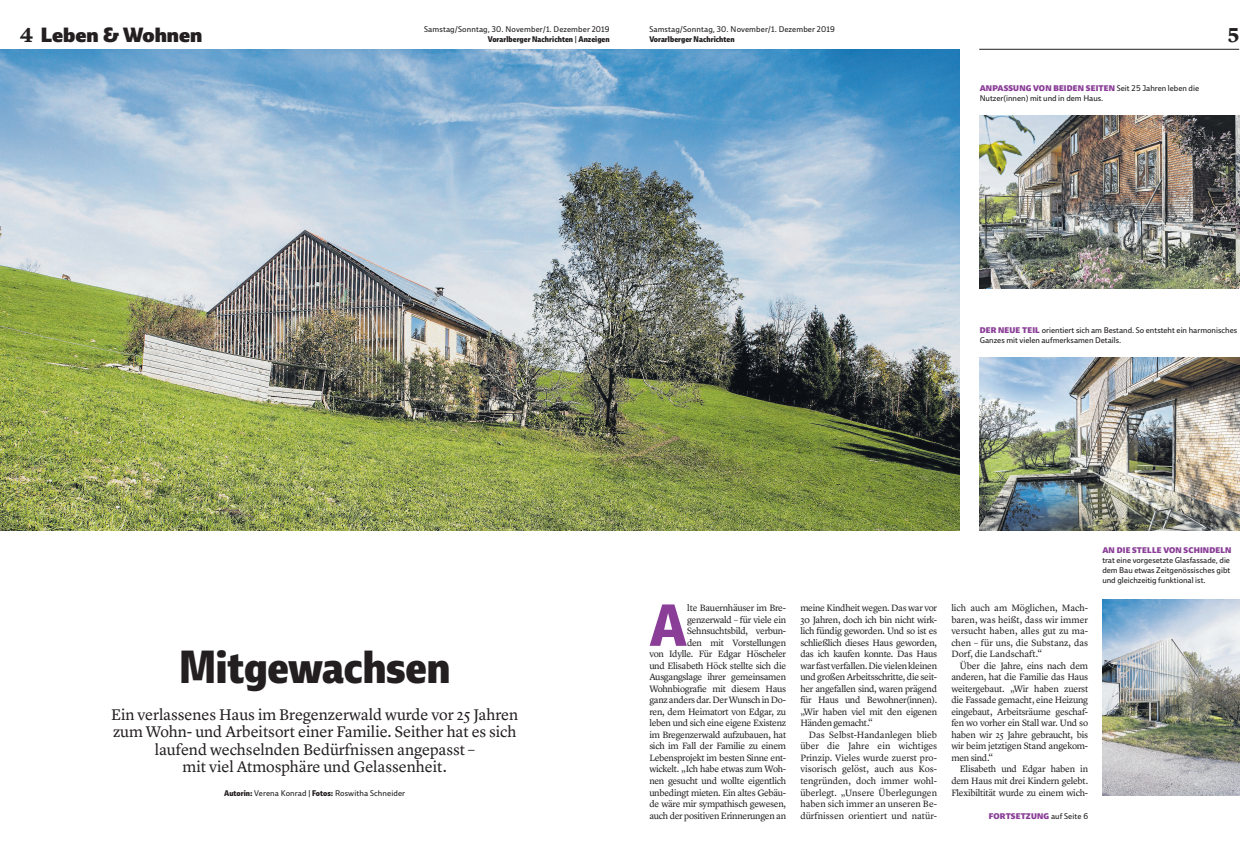
<style>
.page{position:relative;width:1259px;height:857px;background:#fff}
.page>*{position:absolute;margin:0;border:0;box-sizing:border-box;transform-origin:0 0}
.Text_Initial{font:800 condensed 57.5px "Ebony";color:#8a3e97}
.Titel_45_Zentriert{font:800 condensed 45px "Ebony";letter-spacing:-.005em;color:#231f20}
.t1{font:700 21px "Lyon Text";color:#231f20}
.t2{font:20px "Ebony Hv";color:#231f20}
.Vorspann_Zentriert{font:16px/17.5px "Lyon Text";letter-spacing:-.005em;color:#231f20;text-align:center}
.Text_Initial-2{font:9.5px/11.5px "Lyon Text";letter-spacing:-.03em;color:#231f20;text-align:right}
.Text_Einzug{font:9.5px/11.5px "Lyon Text";letter-spacing:-.015em;color:#231f20;text-align:justify}
.Factbox{font:8px/10px "Ebony";color:#231f20}
.t3{font:800 condensed 8px "Ebony";letter-spacing:.005em;color:#231f20}
.Infotext_Zentriert{font:8px "Ebony";letter-spacing:.015em;color:#231f20}
.Infotext{font:8px "Ebony Hv";letter-spacing:.02em;color:#8a3e97}
.s1{font-weight:400;font-stretch:normal}
.s2{font-family:"Lyon Text";font-weight:700;font-size:21px}
.s3{font-family:"Ebony Hv";color:#8a3e97}
.s4{font-weight:800;font-stretch:condensed}
.s5{font-family:"Ebony";color:#231f20}
</style>
<div class="page">
<hr style="left:979px;top:49px;width:260px;height:1px;background:#231f20">
<img style="left:0;top:50px;width:960px;height:480px">
<img style="left:979px;top:116px;width:260px;height:173px">
<img style="left:979px;top:357px;width:260px;height:173px">
<img style="left:1102px;top:599px;width:137px;height:196px">
<p class="Factbox" style="left:424px;top:24px;width:187px">Samstag/Sonntag, 30. November/1. Dezember 2019</p>
<p class="t3" style="left:488px;top:34px;width:123px">Vorarlberger Nachrichten <span class="s1">|</span> Anzeigen</p>
<p class="Factbox" style="left:649px;top:24px;width:187px">Samstag/Sonntag, 30. November/1. Dezember 2019</p>
<p class="t3" style="left:649px;top:34px;width:87px">Vorarlberger Nachrichten</p>
<p class="t2" style="left:20px;top:21px;width:184px"><span class="s2">4</span> Leben &amp; Wohnen</p>
<p class="t1" style="left:1227px;top:18px;width:13px">5</p>
<p class="Factbox" style="left:979px;top:83px;width:221px"><span class="s3">ANPASSUNG VON BEIDEN SEITEN</span> Seit 25 Jahren leben die<br>Nutzer(innen) mit und in dem Haus.</p>
<p class="Factbox" style="left:979px;top:325px;width:259px"><span class="s3">DER NEUE TEIL</span> orientiert sich am Bestand. So entsteht ein harmonisches<br>Ganzes mit vielen aufmerksamen Details.</p>
<p class="Titel_45_Zentriert" style="left:179px;top:638px;width:273px">Mitgewachsen</p>
<p class="Vorspann_Zentriert" style="left:111px;top:704px;width:409px">Ein verlassenes Haus im Bregenzerwald wurde vor 25 Jahren zum Wohn- und Arbeitsort einer Familie. Seither hat es sich laufend wechselnden Bedürfnissen angepasst –<br>mit viel Atmosphäre und Gelassenheit.</p>
<p class="Infotext_Zentriert" style="left:224px;top:786px;width:182px"><span class="s4">Autorin:</span> Verena Konrad | <span class="s4">Fotos:</span> Roswitha Schneider</p>
<p class="Text_Initial-2" style="left:649px;top:601px;width:138px">lte Bauernhäuser im Bre&shy;genzerwald – für viele ein<br>Sehnsuchtsbild, verbun-<br>den mit Vorstellungen<br>von Idylle. Für Edgar Höscheler und Elisabeth Höck stellte sich die<br>Ausgangslage ihrer gemeinsamen<br>Wohnbiografie mit diesem Haus ganz anders dar. Der Wunsch in Do&shy;ren, dem Heimatort von Edgar, zu leben und sich eine eigene Existenz im Bregenzerwald aufzubauen, hat sich im Fall der Familie zu einem<br>Lebensprojekt im besten Sinne ent&shy;wickelt. „Ich habe etwas zum Woh&shy;nen gesucht und wollte eigentlich unbedingt mieten. Ein altes Gebäu&shy;de wäre mir sympathisch gewesen, auch der positiven Erinnerungen an</p>
<p class="Text_Initial-2" style="left:800px;top:601px;width:138px;text-align:justify">meine Kindheit wegen. Das war vor 30 Jahren, doch ich bin nicht wirk&shy;lich fündig geworden. Und so ist es schließlich dieses Haus geworden, das ich kaufen konnte. Das Haus war fast verfallen. Die vielen kleinen und großen Arbeitsschritte, die seit&shy;her angefallen sind, waren prägend für Haus und Bewohner(innen). „Wir haben viel mit den eigenen Händen gemacht.“</p>
<p class="Text_Initial" style="left:649px;top:589px;width:39px">A</p>
<p class="Text_Einzug" style="left:800px;top:727px;width:138px;text-indent:9px">Das Selbst-Handanlegen blieb über die Jahre ein wichtiges Prinzip. Vieles wurde zuerst pro&shy;visorisch gelöst, auch aus Kos&shy;tengründen, doch immer wohl&shy;überlegt. „Unsere Überlegungen haben sich immer an unseren Be&shy;dürfnissen orientiert und natür-</p>
<p class="Text_Einzug" style="left:951px;top:601px;width:138px">lich auch am Möglichen, Mach&shy;baren, was heißt, dass wir immer versucht haben, alles gut zu ma&shy;chen – für uns, die Substanz, das Dorf, die Landschaft.“</p>
<p class="Text_Einzug" style="left:951px;top:658px;width:138px;text-indent:9px">Über die Jahre, eins nach dem anderen, hat die Familie das Haus weitergebaut. „Wir haben zuerst die Fassade gemacht, eine Heizung eingebaut, Arbeitsräume geschaf&shy;fen wo vorher ein Stall war. Und so haben wir 25 Jahre gebraucht, bis wir beim jetztigen Stand angekom&shy;men sind.“</p>
<p class="Text_Einzug" style="left:951px;top:762px;width:138px;text-indent:9px">Elisabeth und Edgar haben in dem Haus mit drei Kindern gelebt.<br>Flexibiltität wurde zu einem wich-</p>
<p class="Infotext" style="left:989px;top:809px;width:101px">FORTSETZUNG <span class="s5">auf Seite 6</span></p>
<p class="Factbox" style="left:1102px;top:545px;width:131px"><span class="s3">AN DIE STELLE VON SCHINDELN </span>trat eine vorgesetzte Glasfassade, die dem Bau etwas Zeitgenössisches gibt und gleichzeitig funktional ist.</p>
</div>
